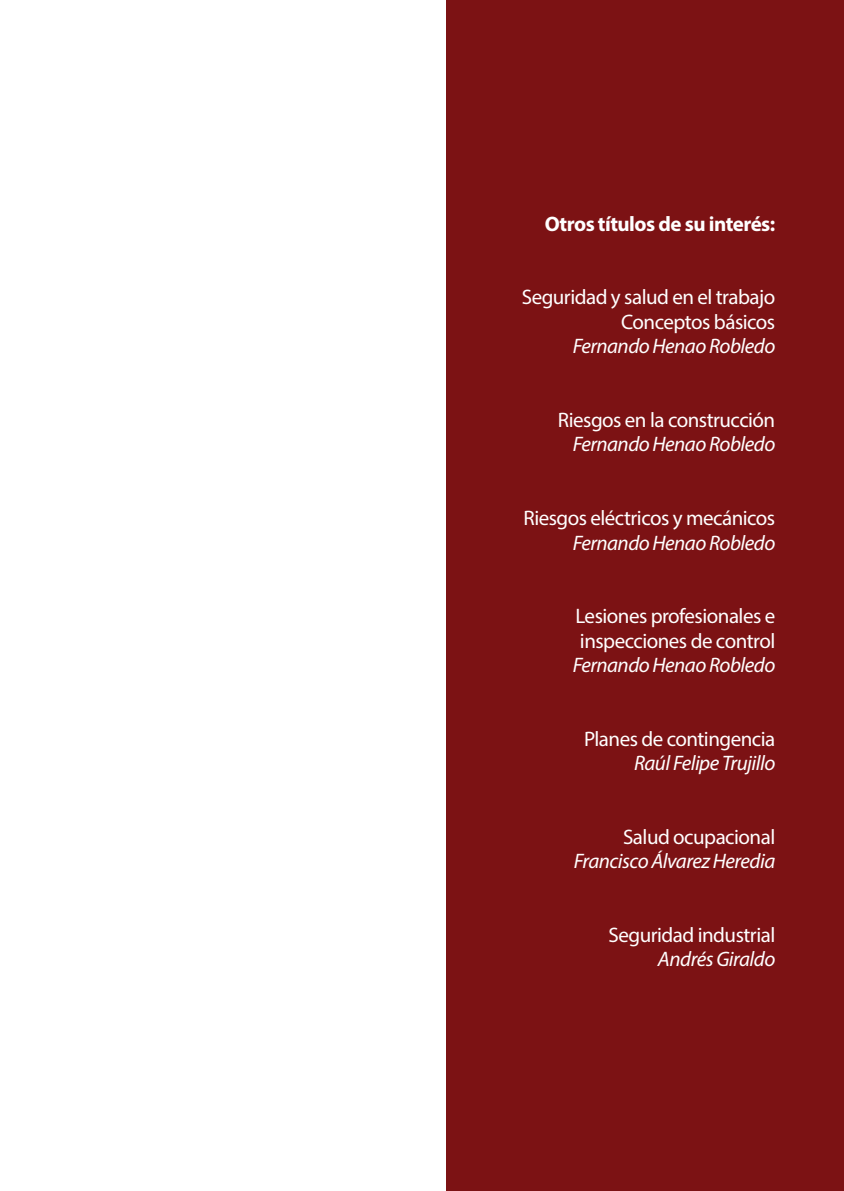
<style>
.page{position:relative;width:844px;height:1191px;background:#fff}
.page>*{position:absolute;margin:0;border:0;box-sizing:border-box;transform-origin:0 0}
.t1{font:21px/24.5px "Myriad Pro";letter-spacing:-.025em;color:#fff;text-align:right}
.t2{font:italic 21px "Myriad Pro";letter-spacing:-.025em;color:#fff}
.t3{font:700 21px "Myriad Pro";letter-spacing:-.025em;color:#fff}
</style>
<div class="page">
<div style="left:446px;top:0;width:397px;height:1191px;background:#7c1214"></div>
<p class="t3" style="left:544px;top:210px;width:232px">Otros títulos de su interés:</p>
<p class="t1" style="left:521px;top:285px;width:255px">Seguridad y salud en el trabajo<br>Conceptos básicos</p>
<p class="t2" style="left:572px;top:333px;width:204px">Fernando Henao Robledo</p>
<p class="t1" style="left:557px;top:407px;width:219px">Riesgos en la construcción</p>
<p class="t2" style="left:572px;top:431px;width:204px">Fernando Henao Robledo</p>
<p class="t1" style="left:523px;top:505px;width:253px">Riesgos eléctricos y mecánicos</p>
<p class="t2" style="left:572px;top:529px;width:204px">Fernando Henao Robledo</p>
<p class="t1" style="left:575px;top:603px;width:201px;text-align:left">Lesiones profesionales e inspecciones de control</p>
<p class="t2" style="left:572px;top:652px;width:204px">Fernando Henao Robledo</p>
<p class="t1" style="left:584px;top:726px;width:193px">Planes de contingencia</p>
<p class="t2" style="left:634px;top:750px;width:143px">Raúl Felipe Trujillo</p>
<p class="t1" style="left:623px;top:824px;width:154px">Salud ocupacional</p>
<p class="t2" style="left:573px;top:848px;width:203px">Francisco Álvarez Heredia</p>
<p class="t1" style="left:608px;top:922px;width:168px">Seguridad industrial</p>
<p class="t2" style="left:657px;top:946px;width:119px">Andrés Giraldo</p>
</div>
